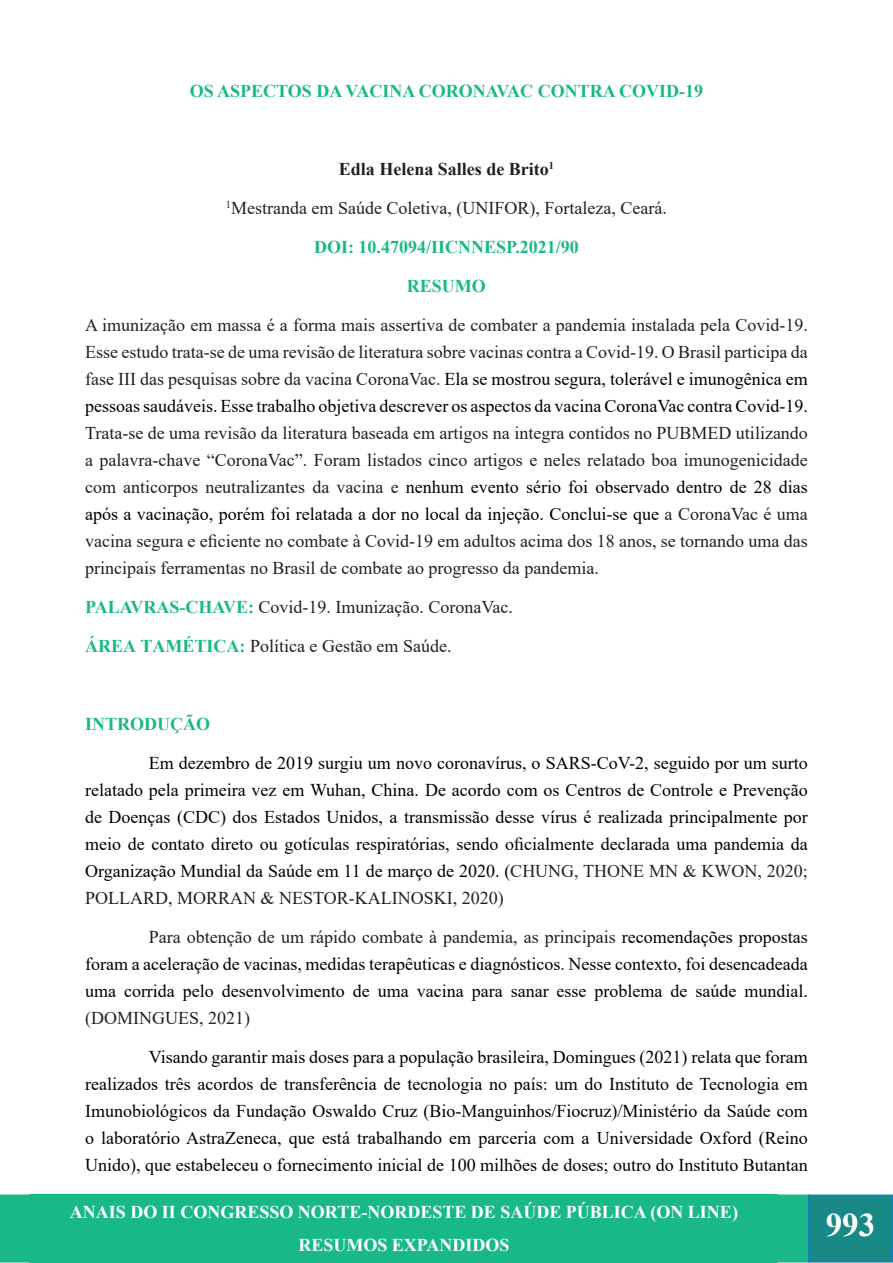
<style>
.page{position:relative;width:893px;height:1263px;background:#fff}
.page>*{position:absolute;margin:0;border:0;box-sizing:border-box;transform-origin:0 0}
.t1{font:700 33px "Times New Roman";color:#fff}
.t2{font:18px/27px "Times New Roman";color:#000;text-align:justify}
.t3{font:18px/27px "Times New Roman";color:#231f20;text-align:justify}
.Heading_1{font:700 18px "Times New Roman";color:#18b987}
.t4{font:700 18px/33px "Times New Roman";color:#fff;text-align:center}
.t5{font:700 18px "Times New Roman";color:#231f20}
.s1{color:#000}
.s2{font-weight:700;color:#18b987}
.s3{color:#212121}
.s4{color:#231f20}
</style>
<div class="page">
<div style="left:0;top:1194px;width:808px;height:68px;background:#18b987"></div>
<div style="left:809px;top:1195px;width:83px;height:67px;background:#188987"></div>
<div style="left:808px;top:1194px;width:85px;height:68px;border:2px solid #167ec4"></div>
<div style="left:30px;top:1194px;width:748px;height:68px;background:#18b987"></div>
<p class="Heading_1" style="left:190px;top:78px;width:515px">OS ASPECTOS DA VACINA CORONAVAC CONTRA COVID-19</p>
<p class="t5" style="left:339px;top:156px;width:217px">Edla Helena Salles de Brito<sup>1</sup></p>
<p class="t3" style="left:226px;top:194px;width:443px"><sup>1</sup>Mestranda em Saúde Coletiva, (UNIFOR), Fortaleza, Ceará.</p>
<p class="Heading_1" style="left:314px;top:234px;width:266px">DOI: 10.47094/IICNNESP.2021/90</p>
<p class="Heading_1" style="left:407px;top:273px;width:81px">RESUMO</p>
<p class="t3" style="left:85px;top:311px;width:724px">A imunização em massa é a forma mais assertiva de combater a pandemia instalada pela Covid-19.<br>Esse estudo trata-se de uma revisão de literatura sobre vacinas contra a Covid-19. O Brasil participa da fase III das pesquisas sobre da vacina CoronaVac. <span class="s1">Ela se mostrou segura, tolerável e imunogênica em pessoas saudáveis. Esse trabalho objetiva descrever os aspectos da vacina CoronaVac contra Covid-19.<br></span>Trata-se de uma revisão da literatura baseada em artigos na integra contidos no PUBMED utilizando a palavra-chave “CoronaVac”. Foram listados cinco artigos e neles relatado boa imunogenicidade com anticorpos neutralizantes da vacina e <span class="s1">nenhum evento sério foi observado dentro de 28 dias após a vacinação, porém foi relatada a dor no local da injeção. Conclui-se que</span> a CoronaVac é uma vacina segura e eficiente no combate à Covid-19 em adultos acima dos 18 anos, se tornando uma das principais ferramentas no Brasil de combate ao progresso da pandemia.</p>
<p class="t3" style="left:85px;top:593px;width:429px"><span class="s2">PALAVRAS-CHAVE:</span> Covid-19. Imunização. CoronaVac.</p>
<p class="t3" style="left:85px;top:632px;width:368px"><span class="s2">ÁREA TAMÉTICA:</span> Política e Gestão em Saúde.</p>
<p class="Heading_1" style="left:85px;top:711px;width:126px">INTRODUÇÃO</p>
<p class="t2" style="left:85px;top:749px;width:724px;text-indent:64px">Em dezembro de 2019 surgiu um novo coronavírus, o SARS-CoV-2, seguido por um surto relatado pela primeira vez em Wuhan, China. De acordo com os Centros de Controle e Prevenção de Doenças (CDC) dos Estados Unidos, a transmissão desse vírus é realizada principalmente por meio de contato direto ou gotículas respiratórias, sendo oficialmente declarada uma pandemia da Organização Mundial da Saúde em 11 de março de 2020. (<span class="s3">CHUNG, THONE MN &amp; KWON, 2020; </span><span class="s4">POLLARD, MORRAN &amp; NESTOR-KALINOSKI, 2020)</span></p>
<p class="t2" style="left:85px;top:923px;width:724px;text-indent:64px"><span class="s4">Para obtenção de um rápido combate à pandemia, as principais</span> recomendações propostas foram a aceleração de vacinas, medidas terapêuticas e diagnósticos<span class="s4">.</span> Nesse contexto, foi desencadeada uma corrida pelo desenvolvimento de uma vacina para sanar esse problema de saúde mundial. <span class="s4">(</span><span class="s3">DOMINGUES, 2021)</span></p>
<p class="t2" style="left:85px;top:1043px;width:724px;text-indent:64px">Visando garantir mais doses para a população brasileira, Domingues (2021) relata que foram realizados três acordos de transferência de tecnologia no país: um do Instituto de Tecnologia em Imunobiológicos da Fundação Oswaldo Cruz (Bio-Manguinhos/Fiocruz)/Ministério da Saúde com o laboratório AstraZeneca, que está trabalhando em parceria com a Universidade Oxford (Reino Unido), que estabeleceu o fornecimento inicial de 100 milhões de doses; outro do Instituto Butantan</p>
<p class="t4" style="left:70px;top:1195px;width:669px">ANAIS DO II CONGRESSO NORTE-NORDESTE DE SAÚDE PÚBLICA (ON LINE)<br>RESUMOS EXPANDIDOS</p>
<h1 class="t1" style="left:826px;top:1201px;width:51px">993</h1>
</div>
